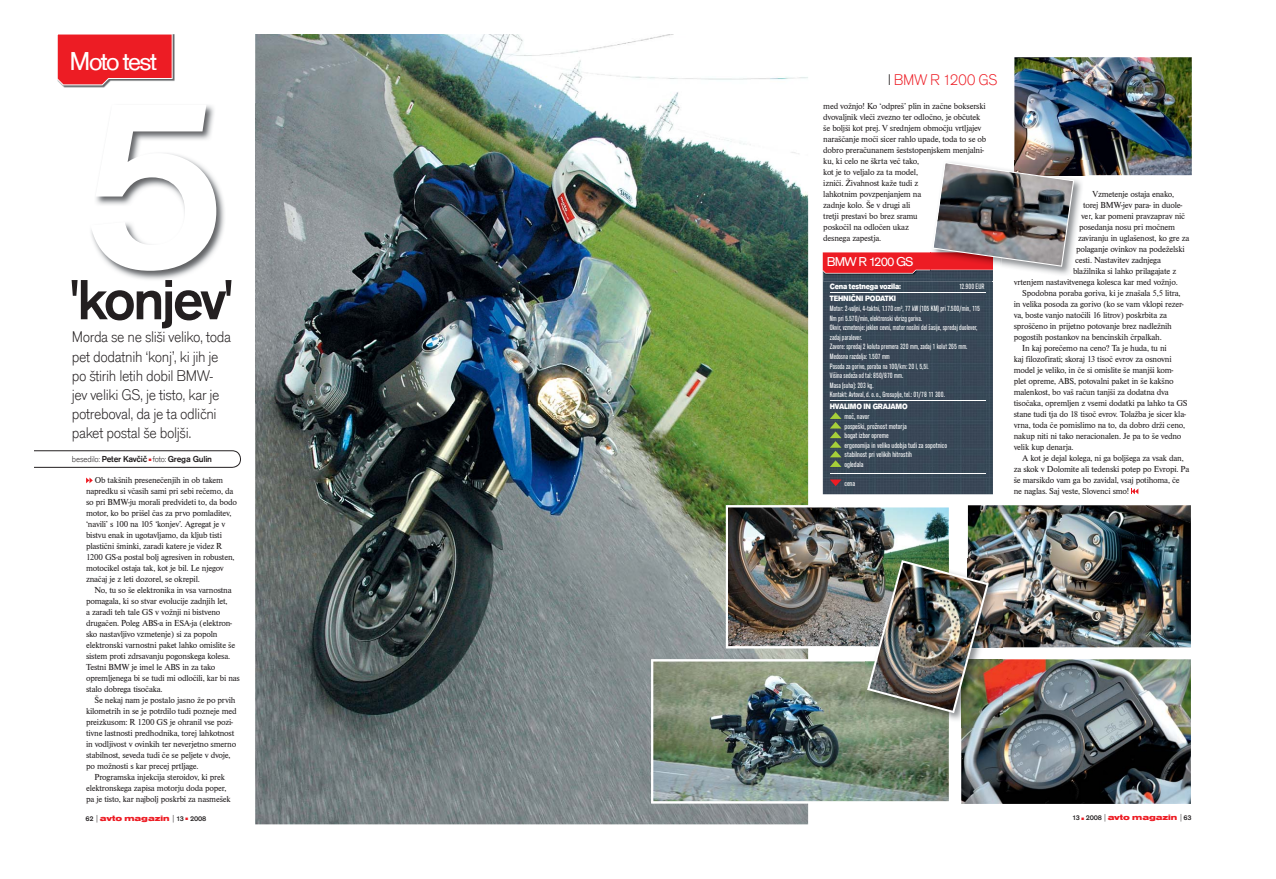
<style>
.page{position:relative;width:1276px;height:879px;background:#fff}
.page>*{position:absolute;margin:0;border:0;box-sizing:border-box;transform-origin:0 0}
.t1{font:500 250.9px "Accius T";color:#fff}
.t2{font:500 58.8px "Accius T";letter-spacing:-.05em;color:#231f20}
.t3{font:26.7px "Accius T";letter-spacing:-.07em;color:#fff}
.t4{font:16px/19.2px "Accius T Ligh";letter-spacing:-.025em;color:#231f20}
.t5{font:16px "Accius T Ligh";letter-spacing:-.025em;color:#ed1c24}
.t6{font:13.3px "Accius T";letter-spacing:-.07em;color:#fff}
.t7{font:9px/11px "Nimbus Rom D";letter-spacing:-.025em;color:#231f20}
.t8{font:500 9px "Accius T";letter-spacing:-.025em;color:#231f20}
.t9{font:8px/9.6px "Accius T Regu Narr";color:#fff;scale:.9 1}
.t10{font:8px/9.6px "Accius T Regu Narr";color:#fff}
.t11{font:8px "Accius T Ultr";letter-spacing:-.025em;color:#fff;scale:.9 1}
.t12{font:8px "Nimbus San D Blac Exte";color:#ed1c24}
.s1{font-family:"Accius T Ligh";font-weight:400}
.s2{color:#ed1c24}
.s3{font-family:"Accius T";font-weight:500;font-size:7px;color:#231f20}
.s4{font-family:"Accius T Ligh";font-size:9px;color:#231f20}
.s5{color:#231f20}
</style>
<div class="page">
<img style="left:62px;top:34px;width:113px;height:54px">
<svg style="left:57px;top:34px;width:116px;height:51px;background:#eb3239"></svg>
<svg style="left:1131px;top:488px;width:7px;height:6px"></svg>
<img style="left:988px;top:505px;width:203px;height:142px">
<img style="left:961px;top:659px;width:230px;height:145px">
<img style="left:1014px;top:57px;width:177px;height:118px">
<svg style="left:86px;top:477px;width:7px;height:6px"></svg>
<svg style="left:34px;top:450px;width:207px;height:18px"></svg>
<div style="left:823px;top:281px;width:170px;height:213px;background:#384857"></div>
<hr style="left:830px;top:292px;width:155px;height:1px;background:#fff">
<hr style="left:830px;top:400px;width:155px;height:1px;background:#fff">
<svg style="left:830px;top:412px;width:11px;height:55px"></svg>
<hr style="left:830px;top:473px;width:155px;height:1px;background:#fff">
<svg style="left:830px;top:479px;width:11px;height:7px"></svg>
<img style="left:823px;top:273px;width:107px;height:8px">
<img style="left:255px;top:34px;width:553px;height:790px">
<img style="left:988px;top:558px;width:15px;height:89px">
<img style="left:988px;top:659px;width:15px;height:68px">
<img style="left:651px;top:505px;width:337px;height:298px">
<img style="left:91px;top:104px;width:466px;height:300px">
<img style="left:91px;top:332px;width:140px;height:12px">
<img style="left:91px;top:351px;width:128px;height:14px">
<img style="left:91px;top:370px;width:122px;height:14px">
<img style="left:91px;top:389px;width:129px;height:15px">
<img style="left:1014px;top:160px;width:74px;height:2px">
<img style="left:930px;top:273px;width:63px;height:8px">
<svg style="left:822px;top:162px;width:266px;height:111px"></svg>
<h3 class="t3" style="left:70px;top:45px;width:89px">Moto test</h3>
<h1 class="t1" style="left:79px;top:36px;width:152px">5</h1>
<h2 class="t2" style="left:69px;top:265px;width:167px">'konjev'</h2>
<h3 class="t4" style="left:72px;top:328px;width:161px">Morda se ne sliši veliko, toda pet dodatnih ‘konj’, ki jih je po štirih letih dobil BMW&shy;jev veliki GS, je tisto, kar je potreboval, da je ta odlični paket postal še boljši.</h3>
<p class="t8" style="left:72px;top:454px;width:142px"><span class="s1">bese di lo:</span> Peter Kavčič <span class="s2">■</span> <span class="s1">foto:</span> Grega Gulin</p>
<p class="t7" style="left:86px;top:474px;width:152px;text-indent:9px">Ob takšnih presenečenjih in ob takem napredku si včasih sami pri sebi rečemo, da so pri BMW-ju morali predvideti to, da bodo motor, ko bo prišel čas za prvo pomladitev, ‘navili’ s 100 na 105 ‘konjev’. Agregat je v bistvu enak in ugotavljamo, da kljub tisti plastični šminki, zaradi katere je videz R 1200 GS-a postal bolj agresiven in robusten, motocikel ostaja tak, kot je bil. Le njegov značaj je z leti dozorel, se okrepil.</p>
<p class="t7" style="left:86px;top:584px;width:155px;text-indent:9px">No, tu so še elektronika in vsa varnostna pomagala, ki so stvar evolucije zadnjih let,<br>a zaradi teh tale GS v vožnji ni bistveno drugačen. Poleg ABS-a in ESA-ja (elektron&shy;sko nastavljivo vzmetenje) si za popoln elektronski varnostni paket lahko omislite še sistem proti zdrsavanju pogonskega kolesa.<br>Testni BMW je imel le ABS in za tako opremljenega bi se tudi mi odločili, kar bi nas stalo dobrega tisočaka.</p>
<p class="t7" style="left:86px;top:694px;width:152px;text-indent:9px">Še nekaj nam je postalo jasno že po prvih kilometrih in se je potrdilo tudi pozneje med preizkusom: R 1200 GS je ohranil vse pozi&shy;tivne lastnosti predhodnika, torej lahkotnost in vodljivost v ovinkih ter neverjetno smerno stabilnost, seveda tudi če se peljete v dvoje, po možnosti s kar precej prtljage.</p>
<p class="t7" style="left:86px;top:771px;width:146px;text-align:center">Programska injekcija steroidov, ki prek elektronskega zapisa motorju doda poper, pa je tisto, kar najbolj poskrbi za nasmešek</p>
<p class="t12" style="left:85px;top:813px;width:122px"><span class="s3">62</span> <span class="s4">|</span>avto maga zin <span class="s4">|</span> <span class="s3">13</span> ■ <span class="s3">2008</span></p>
<h3 class="t5" style="left:888px;top:70px;width:111px"><span class="s5">I</span> BMW R 1200 GS</h3>
<p class="t7" style="left:823px;top:100px;width:165px">med vožnjo! Ko ‘odpreš’ plin in začne bokserski dvovaljnik vleči zvezno ter odločno, je občutek še boljši kot prej. V srednjem območju vrtljajev naraščanje moči sicer rahlo upade, toda to se ob dobro preračunanem šeststopenjskem menjalni&shy;ku, ki celo ne škrta več tako,<br>kot je to veljalo za ta model,<br>izniči. Živahnost kaže tudi z<br>lahkotnim povzpenjanjem na<br>zadnje kolo. Še v drugi ali<br>tretji prestavi bo brez sramu<br>poskočil na odločen ukaz<br>desnega zapestja.</p>
<h3 class="t6" style="left:827px;top:253px;width:88px">BMW R 1200 GS</h3>
<p class="t11" style="left:830px;top:282px;width:81px">Cena testnega vozila:</p>
<p class="t9" style="left:959px;top:282px;width:30px">12.900 EUR</p>
<p class="t11" style="left:830px;top:294px;width:75px">TEHNIČNI PODATKI</p>
<p class="t9" style="left:830px;top:303px;width:168px">Motor: 2-valjni, 4-taktni, 1.170 cm³, 77 kW (105 KM) pri 7.500/min, 115<br>Nm pri 5.570/min, elektronski vbrizg goriva.<br>Okvir, vzmetenje: jeklen cevni, motor nosilni del šasije, spredaj duolever, zadaj paralever.<br>Zavore: spredaj 2 koluta premera 320 mm, zadaj 1 kolut 265 mm.<br>Medosna razdalja: 1.507 mm<br>Posoda za gorivo, poraba na 100/km: 20 l, 5,5l.<br>Višina sedeža od tal: 850/870 mm.<br>Masa (suha): 203 kg.<br>Kontakt: Avtoval, d. o. o., Grosuplje, tel.: 01/78 11 300.</p>
<p class="t11" style="left:830px;top:402px;width:88px">HVALIMO IN GRAJAMO</p>
<p class="t10" style="left:844px;top:411px;width:104px">moč, navor<br>pospeški, prožnost motorja<br>bogat izbor opreme<br>ergonomija in veliko udobja tudi za sopotnico stabilnost pri velikih hitrostih<br>ogledala</p>
<p class="t10" style="left:844px;top:479px;width:12px">cena</p>
<p class="t7" style="left:1092px;top:188px;width:83px">Vzmetenje ostaja enako,</p>
<p class="t7" style="left:1083px;top:199px;width:101px">torej BMW-jev para- in duole-</p>
<p class="t7" style="left:1081px;top:210px;width:106px">ver, kar pomeni pravzaprav nič</p>
<p class="t7" style="left:1079px;top:221px;width:98px">posedanja nosu pri močnem</p>
<p class="t7" style="left:1078px;top:232px;width:113px">zaviranju in uglašenost, ko gre za</p>
<p class="t7" style="left:1076px;top:243px;width:110px">polaganje ovinkov na podeželski</p>
<p class="t7" style="left:1075px;top:254px;width:88px">cesti. Nastavitev zadnjega</p>
<p class="t7" style="left:1073px;top:265px;width:105px">blažilnika si lahko prilagajate z</p>
<p class="t7" style="left:1013px;top:276px;width:166px">vr en em nas av venega kolesca kar med vožnjo.</p>
<p class="t7" style="left:1022px;top:287px;width:160px">Spodobna poraba goriva, ki je znašala 5,5 litra,</p>
<p class="t7" style="left:1013px;top:298px;width:171px">in velika posoda za gorivo (ko se vam vklopi rezer-</p>
<p class="t7" style="left:1013px;top:309px;width:155px">va, boste vanjo natočili 16 litrov) poskrbita za</p>
<p class="t7" style="left:1013px;top:320px;width:160px">sproščeno in prijetno potovanje brez nadležnih</p>
<p class="t7" style="left:1013px;top:331px;width:150px">po gostih postankov na bencinskih črpalkah.</p>
<p class="t7" style="left:1022px;top:342px;width:146px">In kaj porečemo na ceno? Ta je huda, tu ni</p>
<p class="t7" style="left:1013px;top:353px;width:159px">kaj filozofirati; skoraj 13 tisoč evrov za osnovni</p>
<p class="t7" style="left:1013px;top:364px;width:161px">model je veliko, in če si omislite še manjši kom-</p>
<p class="t7" style="left:1013px;top:375px;width:161px">plet opreme, ABS, potovalni paket in še kakšno</p>
<p class="t7" style="left:1013px;top:386px;width:157px">malenkost, bo vaš račun tanjši za dodatna dva</p>
<p class="t7" style="left:1013px;top:397px;width:175px">tisočaka, opremljen z vsemi dodatki pa lahko ta GS</p>
<p class="t7" style="left:1013px;top:408px;width:174px">stane tudi tja do 18 tisoč evrov. Tolažba je sicer kla-</p>
<p class="t7" style="left:1013px;top:419px;width:173px">vrna, toda če pomislimo na to, da dobro drži ceno,</p>
<p class="t7" style="left:1013px;top:430px;width:169px">nakup niti ni tako neracionalen. Je pa to še vedno</p>
<p class="t7" style="left:1013px;top:441px;width:61px">velik kup denarja.</p>
<p class="t7" style="left:1022px;top:452px;width:163px">A kot je dejal kolega, ni ga boljšega za vsak dan,</p>
<p class="t7" style="left:1013px;top:463px;width:177px">za skok v Dolomite ali tedenski potep po Evropi. Pa</p>
<p class="t7" style="left:1013px;top:474px;width:168px">še marsikdo vam ga bo zavidal, vsaj potihoma, če</p>
<p class="t7" style="left:1013px;top:485px;width:117px">ne naglas. Saj veste, Slovenci smo!</p>
<p class="t7" style="left:1020px;top:276px;width:14px">t j</p>
<p class="t7" style="left:1057px;top:276px;width:16px">t it</p>
<p class="t12" style="left:1072px;top:813px;width:121px"><span class="s3">13</span> ■ <span class="s3">2008</span> <span class="s4">|</span>avto maga zin <span class="s4">|</span> <span class="s3">63</span></p>
</div>
